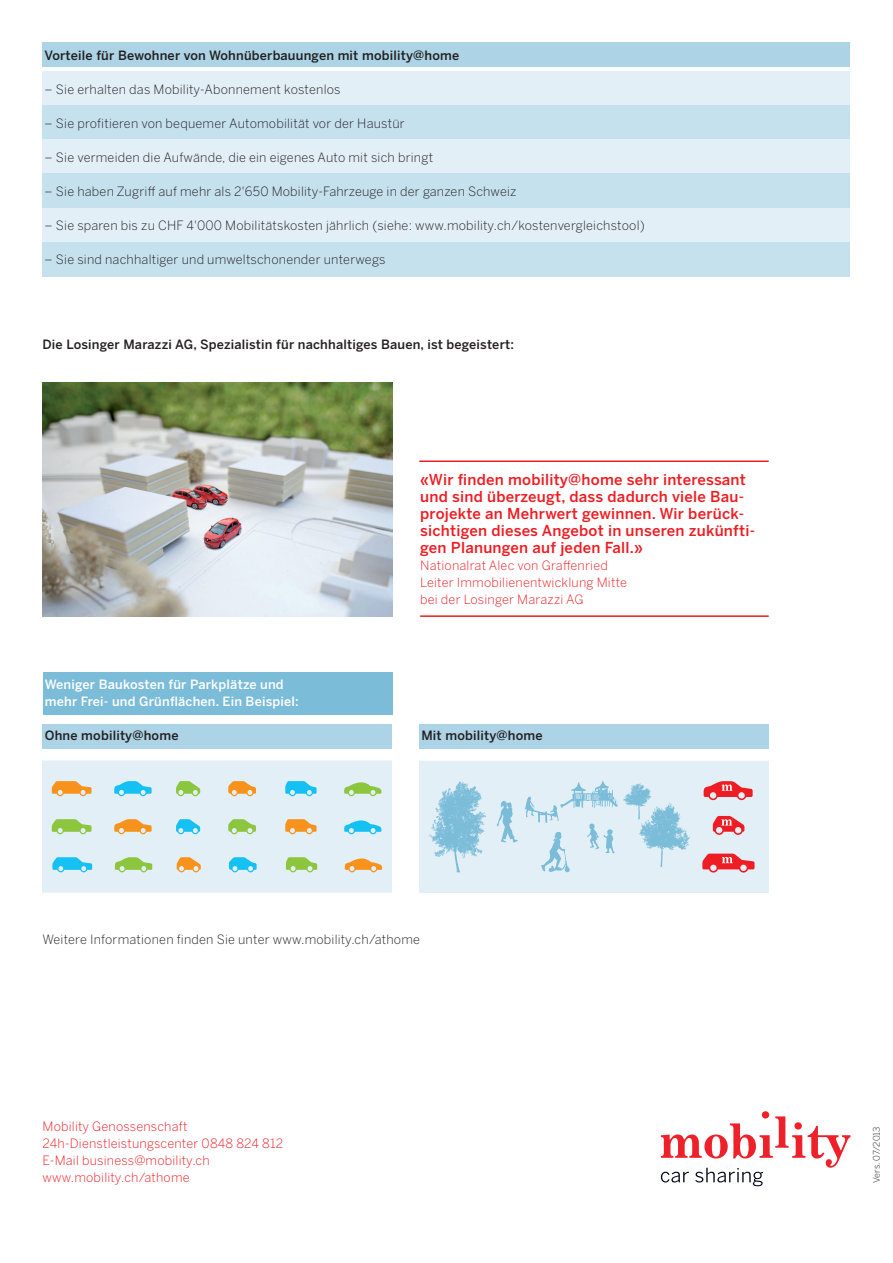
<style>
.page{position:relative;width:893px;height:1263px;background:#fff}
.page>*{position:absolute;margin:0;border:0;box-sizing:border-box;transform-origin:0 0}
.t1{font:500 15px/17px "Benton Sans";letter-spacing:.015em;color:#ee1d23}
.t2{font:300 12.75px "Benton Sans";letter-spacing:.015em;color:#231f20}
.t3{font:300 12.75px/17px "Benton Sans";letter-spacing:.015em;color:#ee1d23}
.t4{font:500 12.75px "Benton Sans";letter-spacing:.015em;color:#231f20}
.t5{font:500 12.75px/17px "Benton Sans";letter-spacing:.015em;color:#fff}
.t6{font:300 9px "Benton Sans";letter-spacing:-.01em;color:#231f20}
</style>
<div class="page">
<div style="left:43px;top:72px;width:807px;height:34px;background:#e2eff6"></div>
<div style="left:43px;top:106px;width:807px;height:34px;background:#c6e1ee"></div>
<div style="left:43px;top:140px;width:807px;height:34px;background:#e2eff6"></div>
<div style="left:43px;top:208px;width:807px;height:34px;background:#e2eff6"></div>
<div style="left:43px;top:174px;width:807px;height:34px;background:#c6e1ee"></div>
<div style="left:43px;top:242px;width:807px;height:34px;background:#c6e1ee"></div>
<div style="left:43px;top:43px;width:807px;height:24px;background:#acd3e6"></div>
<svg style="left:661px;top:1111px;width:189px;height:75px"></svg>
<hr style="left:419px;top:460px;width:350px;height:2px;background:#ee1d23">
<hr style="left:420px;top:615px;width:349px;height:2px;background:#ee1d23">
<img style="left:43px;top:383px;width:349px;height:234px">
<div style="left:43px;top:724px;width:349px;height:25px;background:#acd3e6"></div>
<div style="left:419px;top:724px;width:350px;height:24px;background:#acd3e6"></div>
<div style="left:43px;top:672px;width:349px;height:42px;background:#7bbcd9"></div>
<div style="left:43px;top:760px;width:349px;height:133px;background:#e2eff6"></div>
<hr style="left:43px;top:760px;width:349px;height:1px;background:#fff">
<svg style="left:52px;top:781px;width:40px;height:15px"></svg>
<svg style="left:176px;top:781px;width:24px;height:15px"></svg>
<svg style="left:228px;top:781px;width:28px;height:15px"></svg>
<svg style="left:285px;top:781px;width:32px;height:15px"></svg>
<svg style="left:344px;top:782px;width:38px;height:14px"></svg>
<svg style="left:114px;top:781px;width:38px;height:15px"></svg>
<svg style="left:52px;top:819px;width:40px;height:15px"></svg>
<svg style="left:176px;top:819px;width:24px;height:15px"></svg>
<svg style="left:228px;top:819px;width:28px;height:15px"></svg>
<svg style="left:285px;top:819px;width:32px;height:15px"></svg>
<svg style="left:344px;top:820px;width:38px;height:14px"></svg>
<svg style="left:114px;top:819px;width:38px;height:15px"></svg>
<svg style="left:52px;top:857px;width:40px;height:15px"></svg>
<svg style="left:177px;top:857px;width:24px;height:15px"></svg>
<svg style="left:229px;top:857px;width:28px;height:15px"></svg>
<svg style="left:286px;top:857px;width:31px;height:15px"></svg>
<svg style="left:345px;top:858px;width:37px;height:14px"></svg>
<svg style="left:115px;top:857px;width:37px;height:15px"></svg>
<div style="left:419px;top:760px;width:350px;height:133px;background:#e2eff6"></div>
<hr style="left:419px;top:760px;width:350px;height:1px;background:#fff">
<svg style="left:704px;top:781px;width:49px;height:19px"></svg>
<svg style="left:702px;top:853px;width:52px;height:19px"></svg>
<svg style="left:713px;top:816px;width:31px;height:19px"></svg>
<svg style="left:497px;top:801px;width:21px;height:42px"></svg>
<svg style="left:429px;top:781px;width:57px;height:91px"></svg>
<svg style="left:525px;top:781px;width:165px;height:91px"></svg>
<p class="t4" style="left:45px;top:47px;width:416px">Vorteile für Bewohner von Wohnüberbauungen mit mobility@home</p>
<p class="t2" style="left:45px;top:81px;width:297px">– Sie erhalten das Mobility-Abonnement kostenlos</p>
<p class="t2" style="left:45px;top:115px;width:362px">– Sie profitieren von bequemer Automobilität vor der Haustür</p>
<p class="t2" style="left:45px;top:149px;width:390px">– Sie vermeiden die Aufwände, die ein eigenes Auto mit sich bringt</p>
<p class="t2" style="left:45px;top:183px;width:473px">– Sie haben Zugriff auf mehr als 2'650 Mobility-Fahrzeuge in der ganzen Schweiz</p>
<p class="t2" style="left:45px;top:217px;width:602px">– Sie sparen bis zu CHF 4'000 Mobilitätskosten jährlich (siehe: www.mobility.ch/kostenvergleichstool)</p>
<p class="t2" style="left:45px;top:251px;width:342px">– Sie sind nachhaltiger und umweltschonender unterwegs</p>
<p class="t4" style="left:43px;top:336px;width:473px">Die Losinger Marazzi AG, Spezialistin für nachhaltiges Bauen, ist begeistert:</p>
<p class="t5" style="left:45px;top:676px;width:256px">Weniger Baukosten für Parkplätze und mehr Frei- und Grünflächen. Ein Beispiel:</p>
<p class="t4" style="left:45px;top:728px;width:135px">Ohne mobility@home</p>
<p class="t1" style="left:420px;top:471px;width:336px">«Wir finden mobility@home sehr interessant und sind überzeugt, dass dadurch viele Bau&shy;projekte an Mehrwert gewinnen. Wir berück&shy;sichtigen dieses Angebot in unseren zukünfti&shy;gen Planungen auf jeden Fall.»</p>
<p class="t3" style="left:420px;top:557px;width:208px">Nationalrat Alec von Graffenried<br>Leiter Immobilienentwicklung Mitte bei der Losinger Marazzi AG</p>
<p class="t4" style="left:421px;top:728px;width:123px">Mit mobility@home</p>
<p class="t2" style="left:43px;top:932px;width:379px">Weitere Informationen finden Sie unter www.mobility.ch/athome</p>
<p class="t3" style="left:43px;top:1118px;width:242px">Mobility Genossenschaft<br>24h-Dienstleistungscenter 0848 824 812<br>E-Mail business@mobility.ch www.mobility.ch/athome</p>
<p class="t6" style="left:871px;top:1182px;width:57px;rotate:-90deg">Vers. 07/2013</p>
</div>
